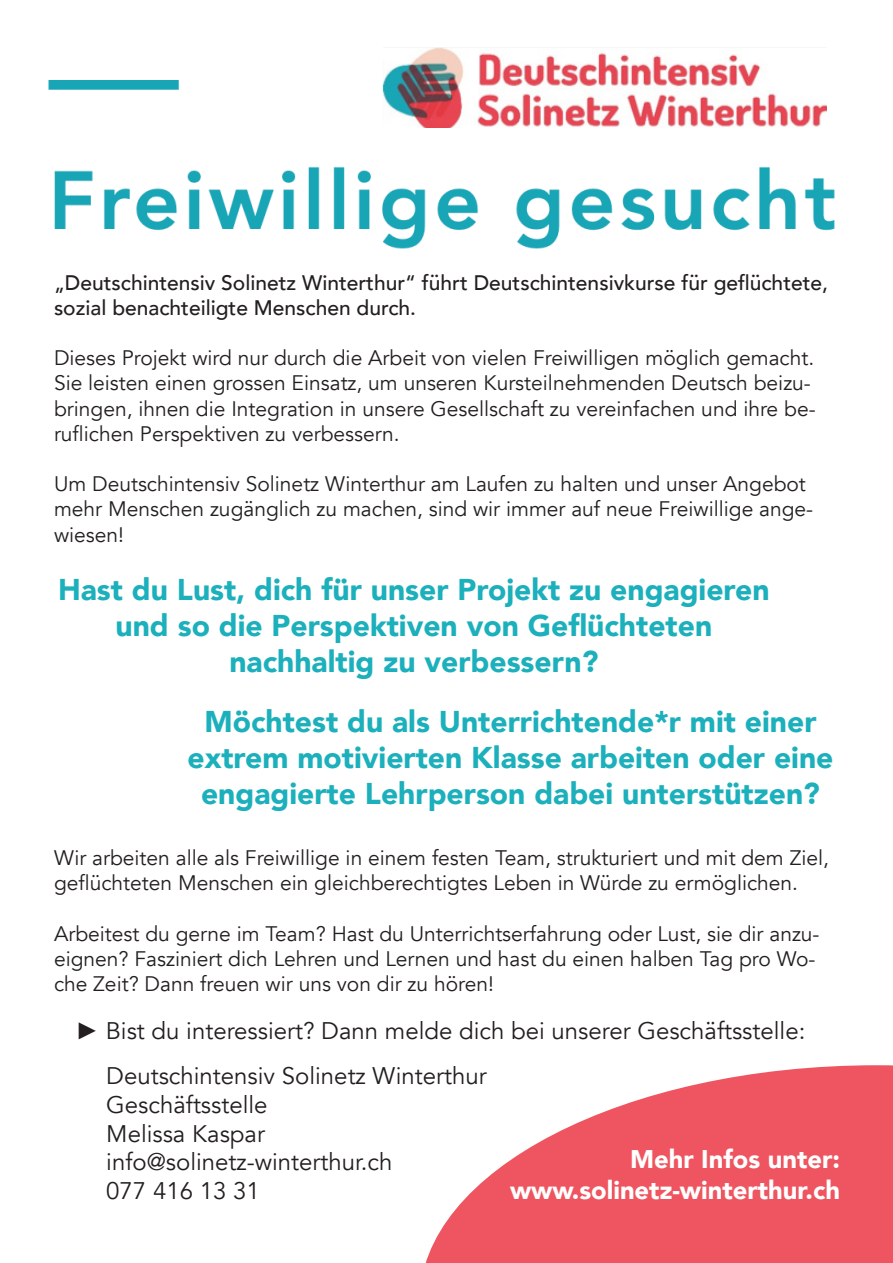
<style>
.page{position:relative;width:893px;height:1263px;background:#fff}
.page>*{position:absolute;margin:0;border:0;box-sizing:border-box;transform-origin:0 0}
.t1{font:900 30px/36px "Avenir";color:#1bb0bb;text-align:center}
.t2{font:900 25.5px "Avenir";color:#fff}
.t3{font:24px "Avenir";color:#231f20}
.t4{font:21px/25.2px "Avenir";color:#231f20}
.t5{font:500 21px/25.2px "Avenir";color:#231f20}
.s1{font-family:"Arial"}
</style>
<div class="page">
<img style="left:48px;top:80px;width:787px;height:169px">
<img style="left:383px;top:47px;width:443px;height:80px">
<svg style="left:425px;top:1065px;width:468px;height:198px;fill:#ef5560"></svg>
<p class="t5" style="left:54px;top:269px;width:775px">„Deutschintensiv Solinetz Winterthur“ führt Deutschintensivkurse für geflüchtete, sozial benachteiligte Menschen durch.</p>
<p class="t4" style="left:54px;top:346px;width:763px">Dieses Projekt wird nur durch die Arbeit von vielen Freiwilligen möglich gemacht.<br>Sie leisten einen grossen Einsatz, um unseren Kursteilnehmenden Deutsch beizu&shy;bringen, ihnen die Integration in unsere Gesellschaft zu vereinfachen und ihre be&shy;ruflichen Perspektiven zu verbessern.</p>
<p class="t4" style="left:54px;top:472px;width:761px">Um Deutschintensiv Solinetz Winterthur am Laufen zu halten und unser Angebot mehr Menschen zugänglich zu machen, sind wir immer auf neue Freiwillige ange&shy;wiesen!</p>
<p class="t1" style="left:58px;top:571px;width:713px">Hast du Lust, dich für unser Projekt zu engagieren und so die Perspektiven von Geflüchteten</p>
<p class="t1" style="left:229px;top:643px;width:370px">nachhaltig zu verbessern?</p>
<p class="t1" style="left:187px;top:702px;width:648px">Möchtest du als Unterrichtende*r mit einer extrem motivierten Klasse arbeiten oder eine engagierte Lehrperson dabei unterstützen?</p>
<p class="t4" style="left:54px;top:846px;width:776px">Wir arbeiten alle als Freiwillige in einem festen Team, strukturiert und mit dem Ziel, geflüchteten Menschen ein gleichberechtigtes Leben in Würde zu ermöglichen.</p>
<p class="t4" style="left:54px;top:921px;width:767px">Arbeitest du gerne im Team? Hast du Unterrichtserfahrung oder Lust, sie dir anzu&shy;eignen? Fasziniert dich Lehren und Lernen und hast du einen halben Tag pro Wo&shy;che Zeit? Dann freuen wir uns von dir zu hören!</p>
<p class="t3" style="left:75px;top:1016px;width:731px"><span class="s1">►</span> Bist du interessiert? Dann melde dich bei unserer Geschäftsstelle:</p>
<p class="t3" style="left:106px;top:1061px;width:382px">Deutschintensiv Solinetz Winterthur</p>
<p class="t3" style="left:106px;top:1090px;width:163px">Geschäftsstelle</p>
<p class="t3" style="left:106px;top:1119px;width:160px">Melissa Kaspar</p>
<p class="t3" style="left:106px;top:1148px;width:288px">info@solinetz-winterthur.ch</p>
<p class="t3" style="left:106px;top:1176px;width:155px">077 416 13 31</p>
<p class="t2" style="left:630px;top:1137px;width:212px">Mehr Infos unter:</p>
<p class="t2" style="left:510px;top:1168px;width:332px">www.solinetz-winterthur.ch</p>
</div>
